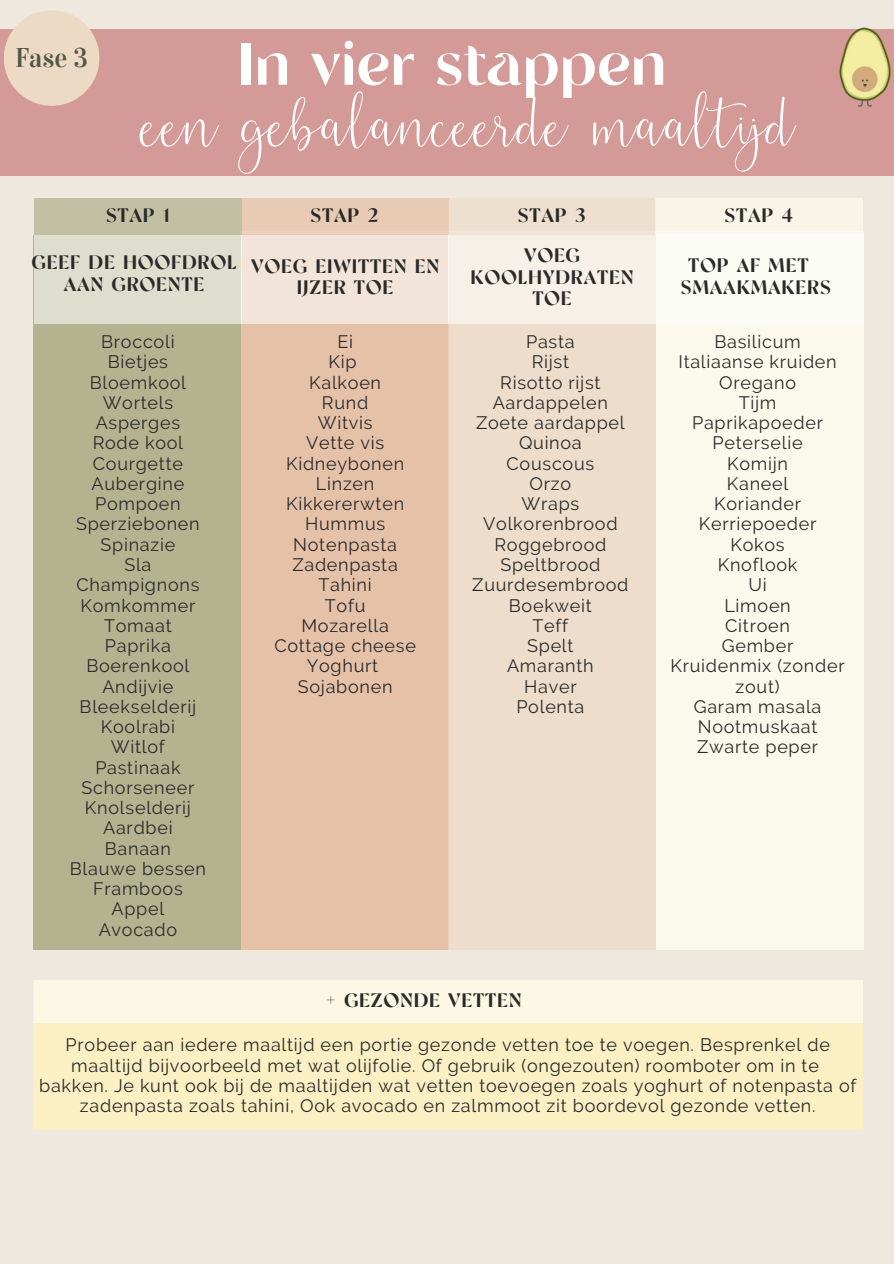
<style>
.page{position:relative;width:894px;height:1264px;background:#fff}
.page>*{position:absolute;margin:0;border:0;box-sizing:border-box;transform-origin:0 0}
.t1{font:70.5px "Belly Betty";letter-spacing:.025em;color:#fff}
.t2{font:59.7px "Tangerine";color:#fff}
.t3{font:27px "Vidaloka";color:#535747}
.t4{font:19.5px/21.3px "Tangerine";letter-spacing:.04em;color:#2a2a2a;text-align:center}
.t5{font:18px/20.2px "Raleway";letter-spacing:.04em;color:#2a2a2a;text-align:center}
</style>
<div class="page">
<div style="left:0;top:0;width:893px;height:1263px;background:#efe8df"></div>
<div style="left:0;top:29px;width:893px;height:146px;background:#d49a97"></div>
<div style="left:4px;top:10px;width:95px;height:96px;background:#eddac4;border-radius:50%"></div>
<img style="left:839px;top:27px;width:52px;height:80px">
<div style="left:241px;top:235px;width:207px;height:715px;background:#e5c1a8"></div>
<div style="left:34px;top:235px;width:207px;height:715px;background:#b3b390"></div>
<div style="left:448px;top:235px;width:207px;height:715px;background:#eddac4"></div>
<div style="left:655px;top:235px;width:207px;height:715px;background:#fffff0"></div>
<div style="left:34px;top:235px;width:207px;height:89px;background:#dedecf"></div>
<div style="left:241px;top:231px;width:207px;height:92px;background:#f3e4d9"></div>
<div style="left:448px;top:231px;width:207px;height:92px;background:#f7f0e8"></div>
<div style="left:655px;top:231px;width:207px;height:92px;background:#fcfcf6"></div>
<div style="left:34px;top:198px;width:207px;height:37px;background:#c2c0a3"></div>
<div style="left:241px;top:198px;width:207px;height:37px;background:#e7cbb5"></div>
<div style="left:448px;top:198px;width:207px;height:37px;background:#ede0cf"></div>
<div style="left:655px;top:198px;width:207px;height:37px;background:#f8f5e8"></div>
<div style="left:34px;top:980px;width:828px;height:149px;background:#faf0c3"></div>
<div style="left:34px;top:980px;width:828px;height:42px;background:#fcf8e5"></div>
<p class="t3" style="left:15px;top:41px;width:74px">Fase 3</p>
<p class="t2" style="left:238px;top:39px;width:430px">In vier stappen</p>
<p class="t1" style="left:143px;top:75px;width:653px">een gebalanceerde maaltijd</p>
<p class="t4" style="left:106px;top:207px;width:65px">STAP 1</p>
<p class="t4" style="left:310px;top:207px;width:70px">STAP 2</p>
<p class="t4" style="left:517px;top:207px;width:69px">STAP 3</p>
<p class="t4" style="left:724px;top:207px;width:70px">STAP 4</p>
<p class="t4" style="left:32px;top:254px;width:206px">GEEF DE HOOFDROL</p>
<p class="t4" style="left:64px;top:275px;width:142px">AAN GROENTE</p>
<p class="t5" style="left:101px;top:331px;width:75px">Broccoli</p>
<p class="t5" style="left:108px;top:352px;width:62px">Bietjes</p>
<p class="t5" style="left:90px;top:372px;width:98px">Bloemkool</p>
<p class="t5" style="left:103px;top:392px;width:72px">Wortels</p>
<p class="t5" style="left:96px;top:412px;width:86px">Asperges</p>
<p class="t5" style="left:93px;top:433px;width:92px">Rode kool</p>
<p class="t5" style="left:93px;top:453px;width:92px">Courgette</p>
<p class="t5" style="left:91px;top:473px;width:94px">Aubergine</p>
<p class="t5" style="left:95px;top:493px;width:87px">Pompoen</p>
<p class="t5" style="left:76px;top:514px;width:125px">Sperziebonen</p>
<p class="t5" style="left:101px;top:534px;width:76px">Spinazie</p>
<p class="t5" style="left:124px;top:554px;width:29px">Sla</p>
<p class="t5" style="left:76px;top:574px;width:125px">Champignons</p>
<p class="t5" style="left:80px;top:595px;width:116px">Komkommer</p>
<p class="t5" style="left:104px;top:615px;width:69px">Tomaat</p>
<p class="t5" style="left:105px;top:635px;width:68px">Paprika</p>
<p class="t5" style="left:86px;top:655px;width:104px">Boerenkool</p>
<p class="t5" style="left:102px;top:676px;width:72px">Andijvie</p>
<p class="t5" style="left:80px;top:696px;width:118px">Bleekselderij</p>
<p class="t5" style="left:101px;top:716px;width:76px">Koolrabi</p>
<p class="t5" style="left:111px;top:736px;width:55px">Witlof</p>
<p class="t5" style="left:95px;top:757px;width:87px">Pastinaak</p>
<p class="t5" style="left:81px;top:777px;width:114px">Schorseneer</p>
<p class="t5" style="left:85px;top:797px;width:107px">Knolselderij</p>
<p class="t5" style="left:103px;top:817px;width:71px">Aardbei</p>
<p class="t5" style="left:105px;top:838px;width:68px">Banaan</p>
<p class="t5" style="left:70px;top:858px;width:138px">Blauwe bessen</p>
<p class="t5" style="left:93px;top:878px;width:91px">Framboos</p>
<p class="t5" style="left:111px;top:898px;width:54px">Appel</p>
<p class="t5" style="left:99px;top:919px;width:80px">Avocado</p>
<p class="t4" style="left:251px;top:257px;width:189px">VOEG EIWITTEN EN<br>IJZER TOE</p>
<p class="t4" style="left:470px;top:247px;width:164px">VOEG<br>KOOLHYDRATEN<br>TOE</p>
<p class="t4" style="left:680px;top:257px;width:151px;text-align:left;text-indent:7px">TOP AF MET<br>SMAAKMAKERS</p>
<p class="t5" style="left:337px;top:331px;width:17px">Ei</p>
<p class="t5" style="left:328px;top:352px;width:30px">Kip</p>
<p class="t5" style="left:309px;top:372px;width:73px">Kalkoen</p>
<p class="t5" style="left:322px;top:392px;width:48px">Rund</p>
<p class="t5" style="left:318px;top:412px;width:56px">Witvis</p>
<p class="t5" style="left:306px;top:433px;width:80px">Vette vis</p>
<p class="t5" style="left:286px;top:453px;width:120px">Kidneybonen</p>
<p class="t5" style="left:316px;top:473px;width:60px">Linzen</p>
<p class="t5" style="left:286px;top:493px;width:119px">Kikkererwten</p>
<p class="t5" style="left:305px;top:514px;width:82px">Hummus</p>
<p class="t5" style="left:293px;top:534px;width:105px">Notenpasta</p>
<p class="t5" style="left:292px;top:554px;width:107px">Zadenpasta</p>
<p class="t5" style="left:318px;top:574px;width:55px">Tahini</p>
<p class="t5" style="left:325px;top:595px;width:42px">Tofu</p>
<p class="t5" style="left:301px;top:615px;width:89px">Mozarella</p>
<p class="t5" style="left:274px;top:635px;width:143px">Cottage cheese</p>
<p class="t5" style="left:306px;top:655px;width:73px">Yoghurt</p>
<p class="t5" style="left:298px;top:676px;width:96px">Sojabonen</p>
<p class="t5" style="left:526px;top:331px;width:50px">Pasta</p>
<p class="t5" style="left:531px;top:352px;width:39px">Rijst</p>
<p class="t5" style="left:500px;top:372px;width:102px">Risotto rijst</p>
<p class="t5" style="left:492px;top:392px;width:117px">Aardappelen</p>
<p class="t5" style="left:476px;top:412px;width:150px">Zoete aardappel</p>
<p class="t5" style="left:519px;top:433px;width:64px">Quinoa</p>
<p class="t5" style="left:506px;top:453px;width:89px">Couscous</p>
<p class="t5" style="left:529px;top:473px;width:43px">Orzo</p>
<p class="t5" style="left:521px;top:493px;width:59px">Wraps</p>
<p class="t5" style="left:483px;top:514px;width:136px">Volkorenbrood</p>
<p class="t5" style="left:494px;top:534px;width:113px">Roggebrood</p>
<p class="t5" style="left:500px;top:554px;width:102px">Speltbrood</p>
<p class="t5" style="left:472px;top:574px;width:158px">Zuurdesembrood</p>
<p class="t5" style="left:508px;top:595px;width:84px">Boekweit</p>
<p class="t5" style="left:532px;top:615px;width:37px">Teff</p>
<p class="t5" style="left:527px;top:635px;width:48px">Spelt</p>
<p class="t5" style="left:507px;top:655px;width:88px">Amaranth</p>
<p class="t5" style="left:524px;top:676px;width:54px">Haver</p>
<p class="t5" style="left:516px;top:696px;width:70px">Polenta</p>
<p class="t5" style="left:714px;top:331px;width:88px">Basilicum</p>
<p class="t5" style="left:678px;top:352px;width:160px">Italiaanse kruiden</p>
<p class="t5" style="left:719px;top:372px;width:78px">Oregano</p>
<p class="t5" style="left:738px;top:392px;width:39px">Tijm</p>
<p class="t5" style="left:692px;top:412px;width:132px">Paprikapoeder</p>
<p class="t5" style="left:712px;top:433px;width:91px">Peterselie</p>
<p class="t5" style="left:727px;top:453px;width:62px">Komijn</p>
<p class="t5" style="left:726px;top:473px;width:63px">Kaneel</p>
<p class="t5" style="left:714px;top:493px;width:88px">Koriander</p>
<p class="t5" style="left:698px;top:514px;width:119px">Kerriepoeder</p>
<p class="t5" style="left:730px;top:534px;width:56px">Kokos</p>
<p class="t5" style="left:717px;top:554px;width:81px">Knoflook</p>
<p class="t5" style="left:748px;top:574px;width:20px">Ui</p>
<p class="t5" style="left:724px;top:595px;width:68px">Limoen</p>
<p class="t5" style="left:725px;top:615px;width:66px">Citroen</p>
<p class="t5" style="left:721px;top:635px;width:73px">Gember</p>
<p class="t5" style="left:670px;top:655px;width:176px">Kruidenmix (zonder zout)</p>
<p class="t5" style="left:693px;top:696px;width:129px">Garam masala</p>
<p class="t5" style="left:697px;top:716px;width:121px">Nootmuskaat</p>
<p class="t5" style="left:697px;top:736px;width:122px">Zwarte peper</p>
<p class="t4" style="left:326px;top:991px;width:197px">+ GEZONDE VETTEN</p>
<p class="t5" style="left:66px;top:1034px;width:765px">Probeer aan iedere maaltijd een portie gezonde vetten toe te voegen. Besprenkel de maaltijd bijvoorbeeld met wat olijfolie. Of gebruik (ongezouten) roomboter om in te</p>
<p class="t5" style="left:39px;top:1075px;width:818px">bakken. Je kunt ook bij de maaltijden wat vetten toevoegen zoals yoghurt of notenpasta of zadenpasta zoals tahini, Ook avocado en zalmmoot zit boordevol gezonde vetten.</p>
</div>
